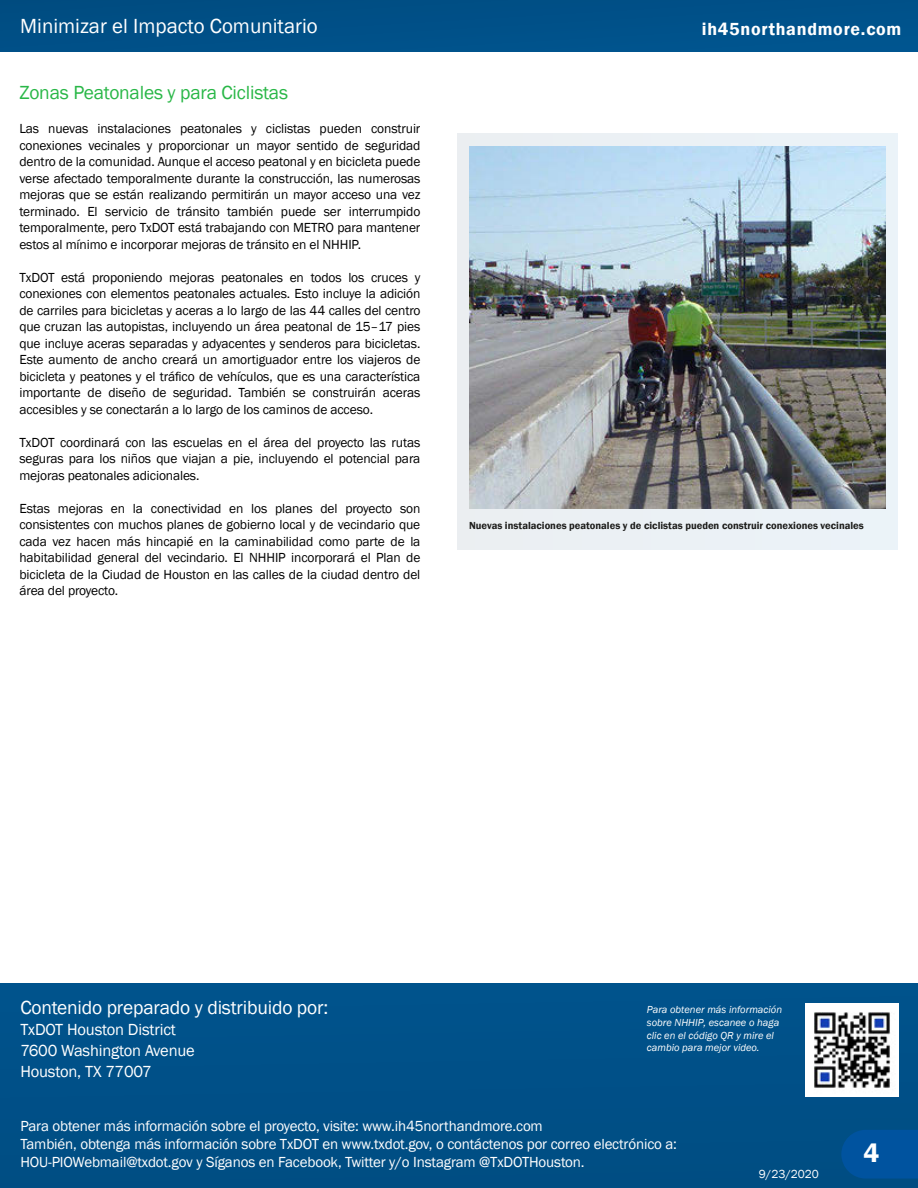
<style>
.page{position:relative;width:918px;height:1188px;background:#fff}
.page>*{position:absolute;margin:0;border:0;box-sizing:border-box;transform-origin:0 0}
.t1{font:600 27px "Franklin Gothic";color:#fff}
.t2{font:21px "Franklin Gothic";color:#fff}
.t3{font:19.5px "Franklin Gothic";letter-spacing:-.01em;color:#fff}
.t4{font:19.5px "Franklin Gothic";letter-spacing:-.01em;color:#29b747}
.t5{font:600 18px "Franklin Gothic";letter-spacing:.04em;color:#fff}
.t6{font:16.5px "Franklin Gothic";letter-spacing:-.01em;color:#fff}
.t7{font:15px "Franklin Gothic";letter-spacing:-.01em;color:#fff}
.t8{font:13.5px/16.5px "Franklin Gothic";letter-spacing:-.01em;color:#000;text-align:justify}
.t9{font:12px "Franklin Gothic";color:#fff}
.t10{font:italic 10.5px/12.6px "Franklin Gothic";color:#fff}
.t11{font:600 10.5px "Franklin Gothic";color:#1d1d1b}
</style>
<div class="page">
<div style="left:0;top:984px;width:918px;height:204px;background:#005088"></div>
<div style="left:0;top:0;width:918px;height:51px;background:#005088"></div>
<svg style="left:841px;top:1130px;width:77px;height:48px"></svg>
<div style="left:457px;top:133px;width:441px;height:416px;background:#ebf1f5"></div>
<img style="left:469px;top:146px;width:417px;height:363px">
<img style="left:805px;top:1004px;width:93px;height:93px">
<p class="t2" style="left:20px;top:13px;width:299px">Minimizar el Impacto Comunitario</p>
<p class="t5" style="left:702px;top:18px;width:201px">ih45northandmore.com</p>
<p class="t4" style="left:19px;top:80px;width:270px">Zonas Peatonales y para Ciclistas</p>
<p class="t8" style="left:19px;top:121px;width:403px">Las nuevas instalaciones peatonales y ciclistas pueden construir conexiones vecinales y proporcionar un mayor sentido de seguridad dentro de la comunidad. Aunque el acceso peatonal y en bicicleta puede verse afectado temporalmente durante la construcción, las numerosas mejoras que se están realizando permitirán un mayor acceso una vez terminado. El servicio de tránsito también puede ser interrumpido temporalmente, pero TxDOT está trabajando con METRO para mantener estos al mínimo e incorporar mejoras de tránsito en el NHHIP.</p>
<p class="t8" style="left:19px;top:269px;width:403px">TxDOT está proponiendo mejoras peatonales en todos los cruces y conexiones con elementos peatonales actuales. Esto incluye la adición de carriles para bicicletas y aceras a lo largo de las 44 calles del centro que cruzan las autopistas, incluyendo un área peatonal de 15–17 pies que incluye aceras separadas y adyacentes y senderos para bicicletas.<br>Este aumento de ancho creará un amortiguador entre los viajeros de bicicleta y peatones y el tráfico de vehículos, que es una característica importante de diseño de seguridad. También se construirán aceras accesibles y se conectarán a lo largo de los caminos de acceso.</p>
<p class="t8" style="left:19px;top:434px;width:403px">TxDOT coordinará con las escuelas en el área del proyecto las rutas seguras para los niños que viajan a pie, incluyendo el potencial para mejoras peatonales adicionales.</p>
<p class="t8" style="left:19px;top:500px;width:403px">Estas mejoras en la conectividad en los planes del proyecto son consistentes con muchos planes de gobierno local y de vecindario que cada vez hacen más hincapié en la caminabilidad como parte de la habitabilidad general del vecindario. El NHHIP incorporará el Plan de bicicleta de la Ciudad de Houston en las calles de la ciudad dentro del área del proyecto.</p>
<p class="t11" style="left:469px;top:519px;width:396px">Nuevas instalaciones peatonales y de ciclistas pueden construir conexiones vecinales</p>
<p class="t3" style="left:20px;top:995px;width:309px">Contenido preparado y distribuido por:</p>
<p class="t6" style="left:20px;top:1019px;width:157px">TxDOT Houston District</p>
<p class="t6" style="left:20px;top:1040px;width:176px">7600 Washington Avenue</p>
<p class="t6" style="left:20px;top:1061px;width:133px">Houston, TX 77007</p>
<p class="t10" style="left:647px;top:1004px;width:137px">Para obtener más información sobre NHHIP, escanee o haga clic en el código QR y mire el cambio para mejor video.</p>
<p class="t7" style="left:20px;top:1116px;width:524px">Para obtener más información sobre el proyecto, visite: www.ih45northandmore.com</p>
<p class="t7" style="left:20px;top:1134px;width:658px">También, obtenga más información sobre TxDOT en www.txdot.gov, o contáctenos por correo electrónico a:</p>
<p class="t7" style="left:20px;top:1152px;width:566px">HOU-PIOWebmail@txdot.gov y Síganos en Facebook, Twitter y/o Instagram @TxDOTHouston.</p>
<p class="t9" style="left:759px;top:1167px;width:62px">9/23/2020</p>
<p class="t1" style="left:863px;top:1137px;width:17px">4</p>
</div>
